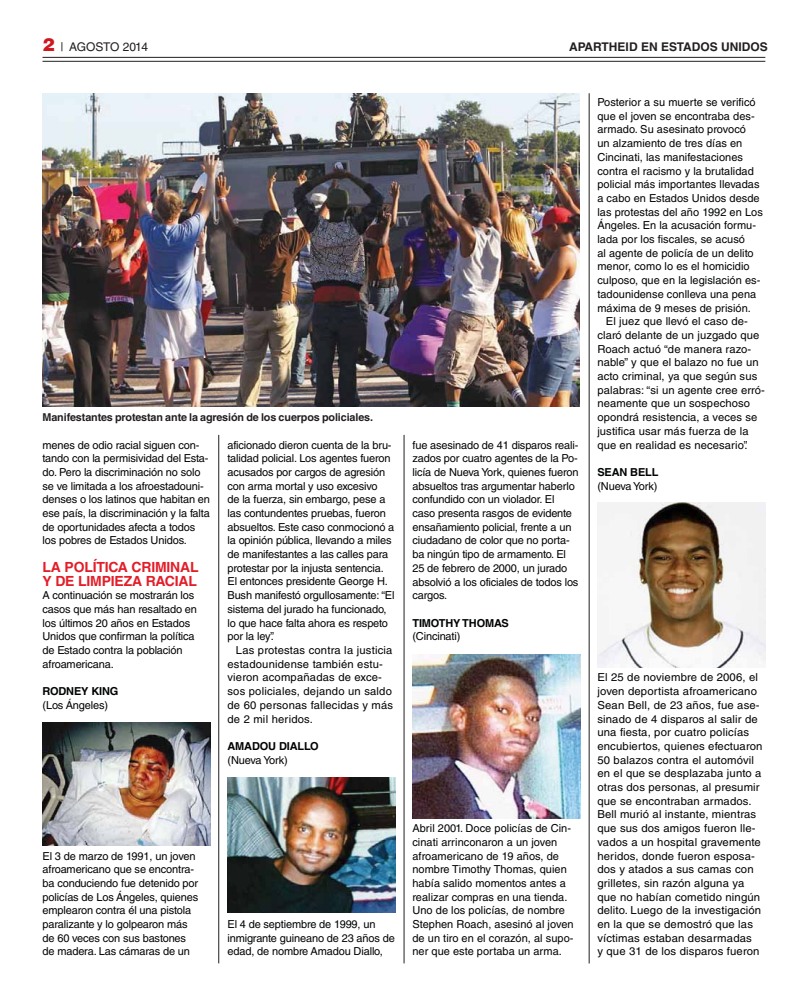
<style>
.page{position:relative;width:808px;height:1006px;background:#fff}
.page>*{position:absolute;margin:0;border:0;box-sizing:border-box;transform-origin:0 0}
.t1{font:700 14px/13.7px "Helvetica LT Std";letter-spacing:-.015em;color:#e21e29}
.t2{font:700 12px "Helvetica LT Std";color:#231f20}
.t3{font:12px "Helvetica LT Std";letter-spacing:-.025em;color:#231f20}
.t4{font:11px/13.7px "Helvetica LT Std";letter-spacing:-.005em;color:#010202}
.t5{font:11px/13.7px "Helvetica LT Std";letter-spacing:.015em;color:#010202}
.t6{font:11px/13.7px "Helvetica LT Std";letter-spacing:.02em;color:#010202}
.t7{font:700 11px "Helvetica LT Std";letter-spacing:-.015em;color:#010202}
.t8{font:700 10.8px "Helvetica LT Std";letter-spacing:-.01em;color:#231f20}
.s1{font-weight:900;font-size:18px;color:#ce171e}
</style>
<div class="page">
<hr style="left:43px;top:61px;width:722px;height:1px;background:#231f20">
<hr style="left:43px;top:57px;width:722px;height:1px;background:#231f20">
<hr style="left:589px;top:93px;width:1px;height:870px;background:#231f20">
<hr style="left:219px;top:435px;width:1px;height:528px;background:#231f20">
<hr style="left:404px;top:435px;width:1px;height:528px;background:#231f20">
<img style="left:43px;top:723px;width:167px;height:123px">
<img style="left:227px;top:777px;width:168px;height:135px">
<img style="left:413px;top:654px;width:168px;height:164px">
<img style="left:597px;top:503px;width:168px;height:164px">
<img style="left:43px;top:93px;width:537px;height:313px">
<p class="t3" style="left:43px;top:42px;width:107px"><span class="s1">2</span> | AGOSTO 2014</p>
<p class="t2" style="left:569px;top:42px;width:200px">APARTHEID EN ESTADOS UNIDOS</p>
<p class="t8" style="left:43px;top:413px;width:332px">Manifestantes protestan ante la agresión de los cuerpos policiales.</p>
<p class="t4" style="left:43px;top:439px;width:169px">menes de odio racial siguen con&shy;tando con la permisividad del Esta&shy;do. Pero la discriminación no solo se ve limitada a los afroestadouni&shy;denses o los latinos que habitan en ese país, la discriminación y la falta de oportunidades afecta a todos los pobres de Estados Unidos.</p>
<p class="t1" style="left:43px;top:561px;width:158px">LA POLÍTICA CRIMINAL<br>Y DE LIMPIEZA RACIAL</p>
<p class="t4" style="left:43px;top:589px;width:156px">A continuación se mostrarán los casos que más han resaltado en los últimos 20 años en Estados<br>Unidos que confirman la política de Estado contra la población afroamericana.</p>
<p class="t7" style="left:43px;top:687px;width:77px">RODNEY KING</p>
<p class="t4" style="left:43px;top:699px;width:67px">(Los Ángeles)</p>
<p class="t4" style="left:227px;top:439px;width:169px">aficionado dieron cuenta de la bru&shy;talidad policial. Los agentes fueron acusados por cargos de agresión con arma mortal y uso excesivo<br>de la fuerza, sin embargo, pese a las contundentes pruebas, fueron absueltos. Este caso conmocionó a la opinión pública, llevando a miles de manifestantes a las calles para protestar por la injusta sentencia.<br>El entonces presidente George H.<br>Bush manifestó orgullosamente: “El sistema del jurado ha funcionado, lo que hace falta ahora es respeto por la ley”.</p>
<p class="t6" style="left:227px;top:644px;width:167px;text-indent:9px">Las protestas contra la justicia estadounidense también estu&shy;vieron acompañadas de exce&shy;sos policiales, dejando un saldo de 60 personas fallecidas y más de 2 mil heridos.</p>
<p class="t7" style="left:227px;top:742px;width:93px">AMADOU DIALLO</p>
<p class="t4" style="left:227px;top:754px;width:62px">(Nueva York)</p>
<p class="t4" style="left:412px;top:439px;width:168px">fue asesinado de 41 disparos reali&shy;zados por cuatro agentes de la Po&shy;licía de Nueva York, quienes fueron absueltos tras argumentar haberlo confundido con un violador. El caso presenta rasgos de evidente ensañamiento policial, frente a un ciudadano de color que no porta&shy;ba ningún tipo de armamento. El<br>25 de febrero de 2000, un jurado absolvió a los oficiales de todos los cargos.</p>
<p class="t7" style="left:412px;top:619px;width:98px">TIMOTHY THOMAS</p>
<p class="t4" style="left:412px;top:630px;width:50px">(Cincinati)</p>
<p class="t4" style="left:43px;top:850px;width:157px">El 3 de marzo de 1991, un joven afroamericano que se encontra&shy;ba conduciendo fue detenido por policías de Los Ángeles, quienes emplearon contra él una pistola paralizante y lo golpearon más de 60 veces con sus bastones de madera. Las cámaras de un</p>
<p class="t4" style="left:227px;top:918px;width:169px">El 4 de septiembre de 1999, un inmigrante guineano de 23 años de edad, de nombre Amadou Diallo,</p>
<p class="t4" style="left:412px;top:822px;width:163px">Abril 2001. Doce policías de Cin&shy;cinati arrinconaron a un joven afroamericano de 19 años, de nombre Timothy Thomas, quien había salido momentos antes a realizar compras en una tienda.<br>Uno de los policías, de nombre<br>Stephen Roach, asesinó al joven de un tiro en el corazón, al supo&shy;ner que este portaba un arma.</p>
<p class="t4" style="left:597px;top:96px;width:167px">Posterior a su muerte se verificó que el joven se encontraba des&shy;armado. Su asesinato provocó<br>un alzamiento de tres días en<br>Cincinati, las manifestaciones contra el racismo y la brutalidad policial más importantes llevadas a cabo en Estados Unidos desde las protestas del año 1992 en Los<br>Ángeles. En la acusación formu&shy;lada por los fiscales, se acusó<br>al agente de policía de un delito menor, como lo es el homicidio culposo, que en la legislación es&shy;tadounidense conlleva una pena máxima de 9 meses de prisión.</p>
<p class="t4" style="left:597px;top:315px;width:169px;text-indent:9px">El juez que llevó el caso de&shy;claró delante de un juzgado que<br>Roach actuó “de manera razo&shy;nable” y que el balazo no fue un acto criminal, ya que según sus palabras: “si un agente cree erró&shy;neamente que un sospechoso opondrá resistencia, a veces se justifica usar más fuerza de la que en realidad es necesario”.</p>
<p class="t7" style="left:597px;top:468px;width:63px">SEAN BELL</p>
<p class="t4" style="left:597px;top:480px;width:62px">(Nueva York)</p>
<p class="t5" style="left:597px;top:672px;width:167px">El 25 de noviembre de 2006, el joven deportista afroamericano<br>Sean Bell, de 23 años, fue ase&shy;sinado de 4 disparos al salir de una fiesta, por cuatro policías encubiertos, quienes efectuaron<br>50 balazos contra el automóvil en el que se desplazaba junto a otras dos personas, al presumir que se encontraban armados.<br>Bell murió al instante, mientras que sus dos amigos fueron lle&shy;vados a un hospital gravemente heridos, donde fueron esposa&shy;dos y atados a sus camas con grilletes, sin razón alguna ya que no habían cometido ningún delito. Luego de la investigación en la que se demostró que las víctimas estaban desarmadas<br>y que 31 de los disparos fueron</p>
</div>
